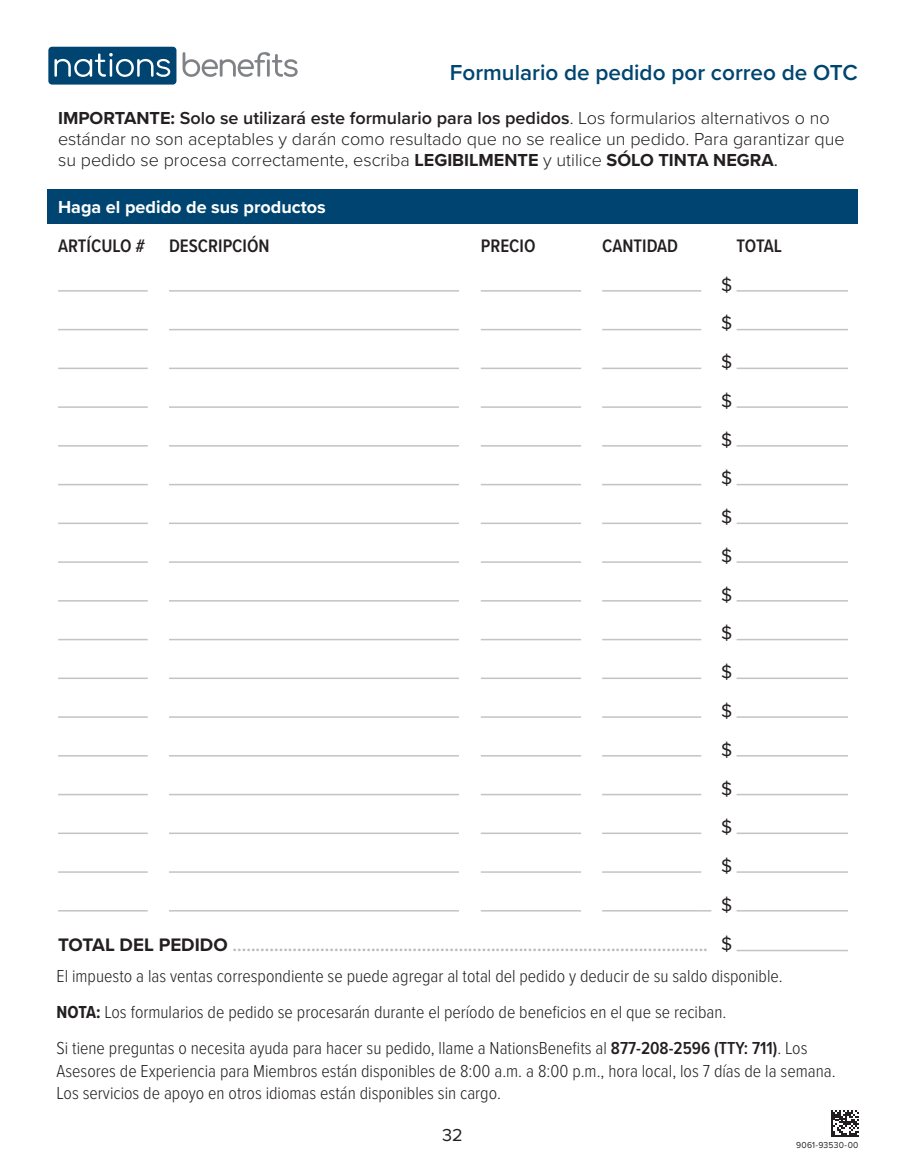
<style>
.page{position:relative;width:905px;height:1175px;background:#fff}
.page>*{position:absolute;margin:0;border:0;box-sizing:border-box;transform-origin:0 0}
.t1{font:600 22.5px "Proxima Nova";color:#004571}
.Form_Table_Header{font:600 18.75px "Proxima Nova";color:#b8b9bc}
.Form_Table_Header-2{font:600 18.75px "Proxima Nova Cond";color:#231f20}
.Form_Table{font:18.75px "Proxima Nova";color:#231f20}
.Body_Copy{font:18px/22.5px "Proxima Nova Cond Light 2";color:#231f20}
.Footer_-_Center{font:300 18px/21px "Proxima Nova";color:#231f20}
.Form_Headers{font:700 18px "Proxima Nova";color:#fff}
.t2{font:18px "Proxima Nova";color:#231f20}
.t3{font:9px "Proxima Nova";letter-spacing:.03em;color:#231f20;scale:.95 1}
.s1{font-weight:700}
.s2{font-weight:600}
.s3{font-weight:400}
.s4{font-weight:700;color:#231f20}
.s5{font-family:"Proxima Nova Cond";font-weight:700}
.s6{font-family:"Proxima Nova Cond";font-weight:600}
</style>
<div class="page">
<div style="left:47px;top:189px;width:810px;height:34px;background:#004571"></div>
<hr style="left:58px;top:290px;width:90px;height:1px;background:#c3c3c3">
<hr style="left:58px;top:329px;width:90px;height:1px;background:#c3c3c3">
<hr style="left:58px;top:367px;width:90px;height:2px;background:#c3c3c3">
<hr style="left:58px;top:406px;width:90px;height:2px;background:#c3c3c3">
<hr style="left:58px;top:445px;width:90px;height:1px;background:#c3c3c3">
<hr style="left:58px;top:484px;width:90px;height:1px;background:#c3c3c3">
<hr style="left:58px;top:522px;width:90px;height:2px;background:#c3c3c3">
<hr style="left:58px;top:561px;width:90px;height:2px;background:#c3c3c3">
<hr style="left:58px;top:600px;width:90px;height:1px;background:#c3c3c3">
<hr style="left:58px;top:639px;width:90px;height:1px;background:#c3c3c3">
<hr style="left:58px;top:677px;width:90px;height:2px;background:#c3c3c3">
<hr style="left:58px;top:716px;width:90px;height:2px;background:#c3c3c3">
<hr style="left:58px;top:755px;width:90px;height:1px;background:#c3c3c3">
<hr style="left:58px;top:793px;width:90px;height:2px;background:#c3c3c3">
<hr style="left:58px;top:832px;width:90px;height:2px;background:#c3c3c3">
<hr style="left:58px;top:871px;width:90px;height:1px;background:#c3c3c3">
<hr style="left:58px;top:910px;width:90px;height:1px;background:#c3c3c3">
<hr style="left:169px;top:910px;width:290px;height:1px;background:#c3c3c3">
<hr style="left:481px;top:910px;width:100px;height:1px;background:#c3c3c3">
<hr style="left:602px;top:910px;width:99px;height:1px;background:#c3c3c3">
<hr style="left:169px;top:290px;width:290px;height:1px;background:#c3c3c3">
<hr style="left:169px;top:329px;width:290px;height:1px;background:#c3c3c3">
<hr style="left:169px;top:367px;width:290px;height:2px;background:#c3c3c3">
<hr style="left:169px;top:406px;width:290px;height:2px;background:#c3c3c3">
<hr style="left:169px;top:445px;width:290px;height:1px;background:#c3c3c3">
<hr style="left:169px;top:484px;width:290px;height:1px;background:#c3c3c3">
<hr style="left:169px;top:522px;width:290px;height:2px;background:#c3c3c3">
<hr style="left:169px;top:561px;width:290px;height:2px;background:#c3c3c3">
<hr style="left:169px;top:600px;width:290px;height:1px;background:#c3c3c3">
<hr style="left:169px;top:639px;width:290px;height:1px;background:#c3c3c3">
<hr style="left:169px;top:677px;width:290px;height:2px;background:#c3c3c3">
<hr style="left:169px;top:716px;width:290px;height:2px;background:#c3c3c3">
<hr style="left:169px;top:755px;width:290px;height:1px;background:#c3c3c3">
<hr style="left:169px;top:793px;width:290px;height:2px;background:#c3c3c3">
<hr style="left:169px;top:832px;width:290px;height:2px;background:#c3c3c3">
<hr style="left:169px;top:871px;width:290px;height:1px;background:#c3c3c3">
<hr style="left:481px;top:290px;width:100px;height:1px;background:#c3c3c3">
<hr style="left:481px;top:329px;width:100px;height:1px;background:#c3c3c3">
<hr style="left:481px;top:367px;width:100px;height:2px;background:#c3c3c3">
<hr style="left:481px;top:406px;width:100px;height:2px;background:#c3c3c3">
<hr style="left:481px;top:445px;width:100px;height:1px;background:#c3c3c3">
<hr style="left:481px;top:484px;width:100px;height:1px;background:#c3c3c3">
<hr style="left:481px;top:522px;width:100px;height:2px;background:#c3c3c3">
<hr style="left:481px;top:561px;width:100px;height:2px;background:#c3c3c3">
<hr style="left:481px;top:600px;width:100px;height:1px;background:#c3c3c3">
<hr style="left:481px;top:639px;width:100px;height:1px;background:#c3c3c3">
<hr style="left:481px;top:677px;width:100px;height:2px;background:#c3c3c3">
<hr style="left:481px;top:716px;width:100px;height:2px;background:#c3c3c3">
<hr style="left:481px;top:755px;width:100px;height:1px;background:#c3c3c3">
<hr style="left:481px;top:793px;width:100px;height:2px;background:#c3c3c3">
<hr style="left:481px;top:832px;width:100px;height:2px;background:#c3c3c3">
<hr style="left:481px;top:871px;width:100px;height:1px;background:#c3c3c3">
<hr style="left:602px;top:290px;width:99px;height:1px;background:#c3c3c3">
<hr style="left:736px;top:290px;width:112px;height:1px;background:#c3c3c3">
<hr style="left:602px;top:329px;width:99px;height:1px;background:#c3c3c3">
<hr style="left:736px;top:329px;width:112px;height:1px;background:#c3c3c3">
<hr style="left:602px;top:367px;width:99px;height:2px;background:#c3c3c3">
<hr style="left:736px;top:367px;width:112px;height:2px;background:#c3c3c3">
<hr style="left:602px;top:406px;width:99px;height:2px;background:#c3c3c3">
<hr style="left:736px;top:406px;width:112px;height:2px;background:#c3c3c3">
<hr style="left:602px;top:445px;width:99px;height:1px;background:#c3c3c3">
<hr style="left:736px;top:445px;width:112px;height:1px;background:#c3c3c3">
<hr style="left:602px;top:484px;width:99px;height:1px;background:#c3c3c3">
<hr style="left:736px;top:484px;width:112px;height:1px;background:#c3c3c3">
<hr style="left:602px;top:522px;width:99px;height:2px;background:#c3c3c3">
<hr style="left:736px;top:522px;width:112px;height:2px;background:#c3c3c3">
<hr style="left:602px;top:561px;width:99px;height:2px;background:#c3c3c3">
<hr style="left:736px;top:561px;width:112px;height:2px;background:#c3c3c3">
<hr style="left:602px;top:600px;width:99px;height:1px;background:#c3c3c3">
<hr style="left:736px;top:600px;width:112px;height:1px;background:#c3c3c3">
<hr style="left:602px;top:639px;width:99px;height:1px;background:#c3c3c3">
<hr style="left:736px;top:639px;width:112px;height:1px;background:#c3c3c3">
<hr style="left:602px;top:677px;width:99px;height:2px;background:#c3c3c3">
<hr style="left:736px;top:677px;width:112px;height:2px;background:#c3c3c3">
<hr style="left:602px;top:716px;width:99px;height:2px;background:#c3c3c3">
<hr style="left:736px;top:716px;width:112px;height:2px;background:#c3c3c3">
<hr style="left:602px;top:755px;width:99px;height:1px;background:#c3c3c3">
<hr style="left:736px;top:755px;width:112px;height:1px;background:#c3c3c3">
<hr style="left:602px;top:793px;width:99px;height:2px;background:#c3c3c3">
<hr style="left:736px;top:793px;width:112px;height:2px;background:#c3c3c3">
<hr style="left:602px;top:832px;width:99px;height:2px;background:#c3c3c3">
<hr style="left:736px;top:832px;width:112px;height:2px;background:#c3c3c3">
<hr style="left:602px;top:871px;width:99px;height:1px;background:#c3c3c3">
<hr style="left:736px;top:871px;width:112px;height:1px;background:#c3c3c3">
<hr style="left:736px;top:910px;width:112px;height:1px;background:#c3c3c3">
<hr style="left:736px;top:949px;width:112px;height:2px;background:#c3c3c3">
<svg style="left:182px;top:52px;width:116px;height:25px"></svg>
<div style="left:48px;top:47px;width:128px;height:38px;background:#004571;border-radius:4px"></div>
<svg style="left:54px;top:53px;width:116px;height:24px"></svg>
<div style="left:831px;top:1109px;width:27px;height:28px;background:#231f20"></div>
<svg style="left:831px;top:1109px;width:27px;height:26px"></svg>
<p class="t1" style="left:450px;top:55px;width:409px">Formulario de pedido por correo de OTC</p>
<p class="Footer_-_Center" style="left:58px;top:106px;width:788px"><span class="s1">IMPORTANTE:</span> <span class="s2">Solo se utilizará este formulario para los pedidos</span>. Los formularios alternativos o no estándar no son aceptables y darán como resultado que no se realice un pedido. Para garantizar que su pedido se procesa correctamente, escriba <span class="s1">LEGIBILMENTE</span> y utilice <span class="s1">SÓLO TINTA NEGRA</span><span class="s3">.</span></p>
<p class="Form_Headers" style="left:58px;top:194px;width:269px">Haga el pedido de sus productos</p>
<p class="Form_Table_Header-2" style="left:58px;top:232px;width:89px">ARTÍCULO #</p>
<p class="Form_Table_Header-2" style="left:169px;top:232px;width:102px">DESCRIPCIÓN</p>
<p class="Form_Table_Header-2" style="left:481px;top:232px;width:56px">PRECIO</p>
<p class="Form_Table_Header-2" style="left:602px;top:232px;width:78px">CANTIDAD</p>
<p class="Form_Table_Header-2" style="left:736px;top:232px;width:47px">TOTAL</p>
<p class="Form_Table" style="left:721px;top:270px;width:13px">$</p>
<p class="Form_Table" style="left:721px;top:309px;width:13px">$</p>
<p class="Form_Table" style="left:721px;top:348px;width:13px">$</p>
<p class="Form_Table" style="left:721px;top:387px;width:13px">$</p>
<p class="Form_Table" style="left:721px;top:425px;width:13px">$</p>
<p class="Form_Table" style="left:721px;top:464px;width:13px">$</p>
<p class="Form_Table" style="left:721px;top:503px;width:13px">$</p>
<p class="Form_Table" style="left:721px;top:542px;width:13px">$</p>
<p class="Form_Table" style="left:721px;top:580px;width:13px">$</p>
<p class="Form_Table" style="left:721px;top:619px;width:13px">$</p>
<p class="Form_Table" style="left:721px;top:658px;width:13px">$</p>
<p class="Form_Table" style="left:721px;top:696px;width:13px">$</p>
<p class="Form_Table" style="left:721px;top:735px;width:13px">$</p>
<p class="Form_Table" style="left:721px;top:774px;width:13px">$</p>
<p class="Form_Table" style="left:721px;top:813px;width:13px">$</p>
<p class="Form_Table" style="left:721px;top:851px;width:13px">$</p>
<p class="Form_Table" style="left:721px;top:890px;width:13px">$</p>
<p class="Form_Table_Header" style="left:58px;top:930px;width:651px"><span class="s4">TOTAL DEL PEDIDO</span> .......................................................................................................</p>
<p class="Form_Table" style="left:721px;top:929px;width:13px">$</p>
<p class="Body_Copy" style="left:57px;top:963px;width:727px">El impuesto a las ventas correspondiente se puede agregar al total del pedido y deducir de su saldo disponible.</p>
<p class="Body_Copy" style="left:57px;top:999px;width:671px"><span class="s5">NOTA:</span> Los formularios de pedido se procesarán durante el período de beneficios en el que se reciban.</p>
<p class="Body_Copy" style="left:57px;top:1035px;width:780px">Si tiene preguntas o necesita ayuda para hacer su pedido, llame a NationsBenefits al <span class="s6">877-208-2596 (TTY: 711)</span>. Los<br>Asesores de Experiencia para Miembros están disponibles de 8:00 a.m. a 8:00 p.m., hora local, los 7 días de la semana.<br>Los servicios de apoyo en otros idiomas están disponibles sin cargo.</p>
<p class="t2" style="left:442px;top:1121px;width:22px">32</p>
<p class="t3" style="left:796px;top:1138px;width:67px">9061-93530-00</p>
</div>
